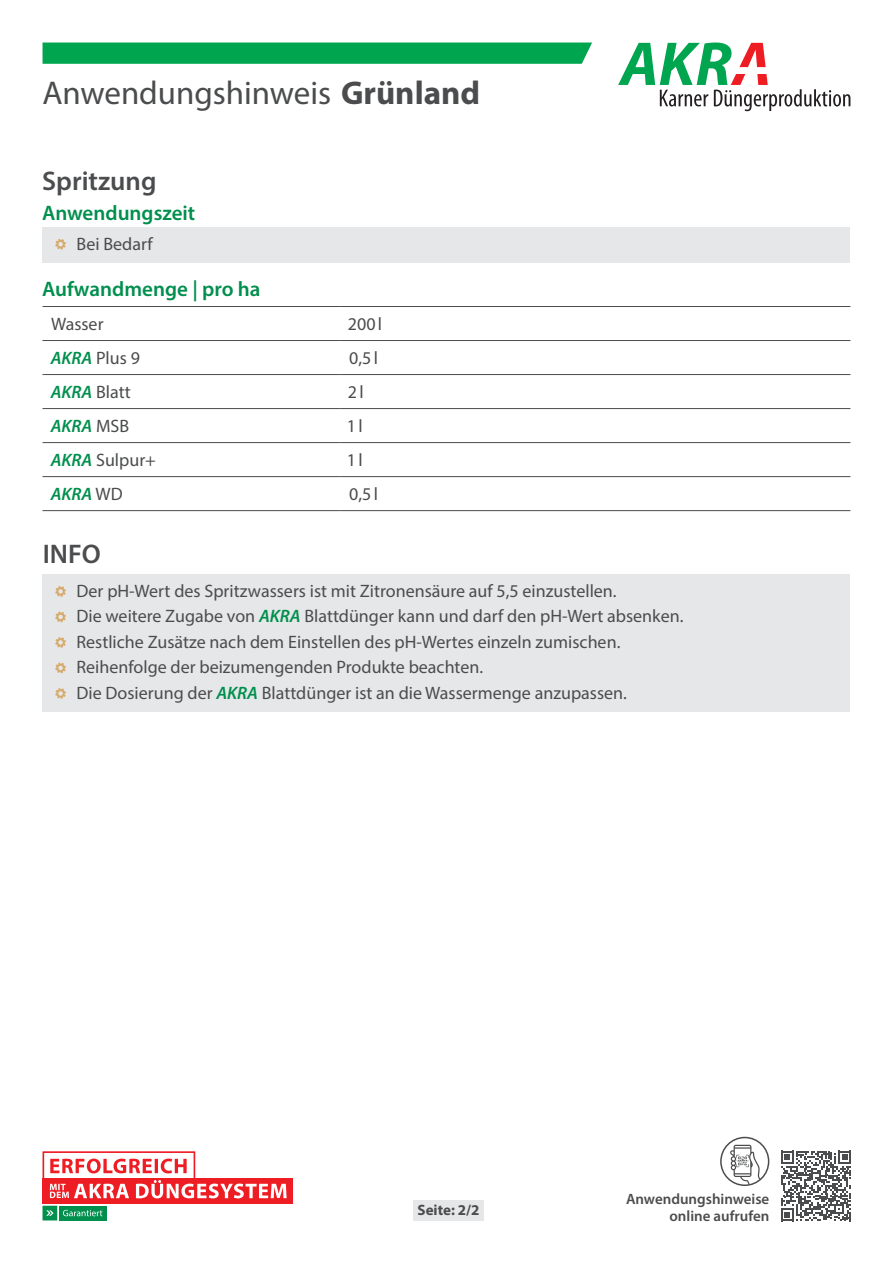
<style>
.page{position:relative;width:893px;height:1263px;background:#fff}
.page>*{position:absolute;margin:0;border:0;box-sizing:border-box;transform-origin:0 0}
.t1{font:33px "Myriad Pro";color:#4b4c4d}
.t2{font:600 27px "Myriad Pro";color:#4b4c4d}
.t3{font:600 21px "Myriad Pro";color:#008f4d}
.t4{font:18px/25.5px "Myriad Pro";color:#4b4c4d}
.t5{font:italic 600 18px "Myriad Pro";color:#008f4d}
.t6{font:600 15px/16.5px "Myriad Pro";color:#4b4c4d;text-align:right}
.t7{font:700 15px "Myriad Pro";color:#4b4c4d}
.s1{font-weight:700}
.s2{font-weight:600;font-style:italic;color:#008f4d}
.s3{font-weight:400;font-style:normal;color:#4b4c4d}
</style>
<div class="page">
<div style="left:43px;top:43px;width:549px;height:21px;background:#00a54f"></div>
<svg style="left:618px;top:43px;width:232px;height:68px"></svg>
<div style="left:720px;top:1137px;width:49px;height:49px;border:2px solid #4b4c4d;border-radius:50%"></div>
<svg style="left:730px;top:1145px;width:30px;height:39px"></svg>
<div style="left:59px;top:1206px;width:48px;height:14px;background:#008f4d"></div>
<svg style="left:63px;top:1210px;width:39px;height:6px"></svg>
<svg style="left:43px;top:1206px;width:14px;height:14px"></svg>
<div style="left:43px;top:1151px;width:152px;height:29px;background:#fff;border:2px solid #ee1d23"></div>
<svg style="left:50px;top:1158px;width:137px;height:15px"></svg>
<div style="left:43px;top:1179px;width:250px;height:25px;background:#ee1d23"></div>
<svg style="left:50px;top:1180px;width:237px;height:18px"></svg>
<div style="left:43px;top:228px;width:807px;height:35px;background:#e6e7e9"></div>
<div style="left:43px;top:575px;width:807px;height:35px;background:#e6e7e9"></div>
<div style="left:43px;top:600px;width:807px;height:35px;background:#e6e7e9"></div>
<div style="left:43px;top:626px;width:807px;height:35px;background:#e6e7e9"></div>
<div style="left:43px;top:651px;width:807px;height:35px;background:#e6e7e9"></div>
<div style="left:43px;top:677px;width:807px;height:35px;background:#e6e7e9"></div>
<svg style="left:55px;top:239px;width:11px;height:11px"></svg>
<hr style="left:43px;top:306px;width:297px;height:1px;background:#4b4c4d">
<hr style="left:340px;top:306px;width:510px;height:1px;background:#4b4c4d">
<hr style="left:43px;top:340px;width:297px;height:1px;background:#4b4c4d">
<hr style="left:340px;top:340px;width:510px;height:1px;background:#4b4c4d">
<hr style="left:43px;top:374px;width:297px;height:1px;background:#4b4c4d">
<hr style="left:340px;top:374px;width:510px;height:1px;background:#4b4c4d">
<hr style="left:43px;top:408px;width:297px;height:1px;background:#4b4c4d">
<hr style="left:340px;top:408px;width:510px;height:1px;background:#4b4c4d">
<hr style="left:43px;top:442px;width:297px;height:1px;background:#4b4c4d">
<hr style="left:340px;top:442px;width:510px;height:1px;background:#4b4c4d">
<hr style="left:43px;top:476px;width:297px;height:1px;background:#4b4c4d">
<hr style="left:340px;top:476px;width:510px;height:1px;background:#4b4c4d">
<hr style="left:43px;top:510px;width:297px;height:1px;background:#4b4c4d">
<hr style="left:340px;top:510px;width:510px;height:1px;background:#4b4c4d">
<svg style="left:55px;top:586px;width:11px;height:11px"></svg>
<svg style="left:55px;top:611px;width:11px;height:11px"></svg>
<svg style="left:55px;top:637px;width:11px;height:11px"></svg>
<svg style="left:55px;top:662px;width:11px;height:11px"></svg>
<svg style="left:55px;top:688px;width:11px;height:11px"></svg>
<svg style="left:781px;top:1151px;width:70px;height:70px"></svg>
<div style="left:413px;top:1199px;width:71px;height:21px;background:#e6e7e9"></div>
<h1 class="t1" style="left:43px;top:73px;width:439px">Anwendungshinweis <span class="s1">Grünland</span></h1>
<h2 class="t2" style="left:42px;top:164px;width:116px">Spritzung</h2>
<p class="t3" style="left:42px;top:199px;width:155px">Anwendungszeit</p>
<p class="t4" style="left:77px;top:230px;width:78px">Bei Bedarf</p>
<p class="t3" style="left:42px;top:276px;width:220px">Aufwandmenge | pro ha</p>
<p class="t4" style="left:51px;top:311px;width:54px">Wasser</p>
<p class="t4" style="left:348px;top:311px;width:36px">200l</p>
<p class="t4" style="left:51px;top:345px;width:91px"><span class="s2">AKRA</span> Plus 9</p>
<p class="t4" style="left:349px;top:345px;width:30px">0,5l</p>
<p class="t4" style="left:51px;top:379px;width:81px"><span class="s2">AKRA</span> Blatt</p>
<p class="t4" style="left:348px;top:379px;width:17px">2l</p>
<p class="t5" style="left:51px;top:415px;width:80px">AKRA <span class="s3">MSB</span></p>
<p class="t4" style="left:347px;top:413px;width:17px">1l</p>
<p class="t4" style="left:51px;top:447px;width:107px"><span class="s2">AKRA</span> Sulpur+</p>
<p class="t4" style="left:347px;top:447px;width:17px">1l</p>
<p class="t5" style="left:51px;top:483px;width:74px">AKRA <span class="s3">WD</span></p>
<p class="t4" style="left:349px;top:481px;width:30px">0,5l</p>
<h2 class="t2" style="left:43px;top:536px;width:60px">INFO</h2>
<p class="t4" style="left:77px;top:578px;width:608px">Der pH-Wert des Spritzwassers ist mit Zitronensäure auf 5,5 einzustellen.<br>Die weitere Zugabe von <span class="s2">AKRA</span> Blattdünger kann und darf den pH-Wert absenken.<br>Restliche Zusätze nach dem Einstellen des pH-Wertes einzeln zumischen.<br>Reihenfolge der beizumengenden Produkte beachten.<br>Die Dosierung der <span class="s2">AKRA</span> Blattdünger ist an die Wassermenge anzupassen.</p>
<p class="t7" style="left:417px;top:1200px;width:64px">Seite: 2/2</p>
<p class="t6" style="left:626px;top:1190px;width:145px">Anwendungshinweise online aufrufen</p>
</div>
